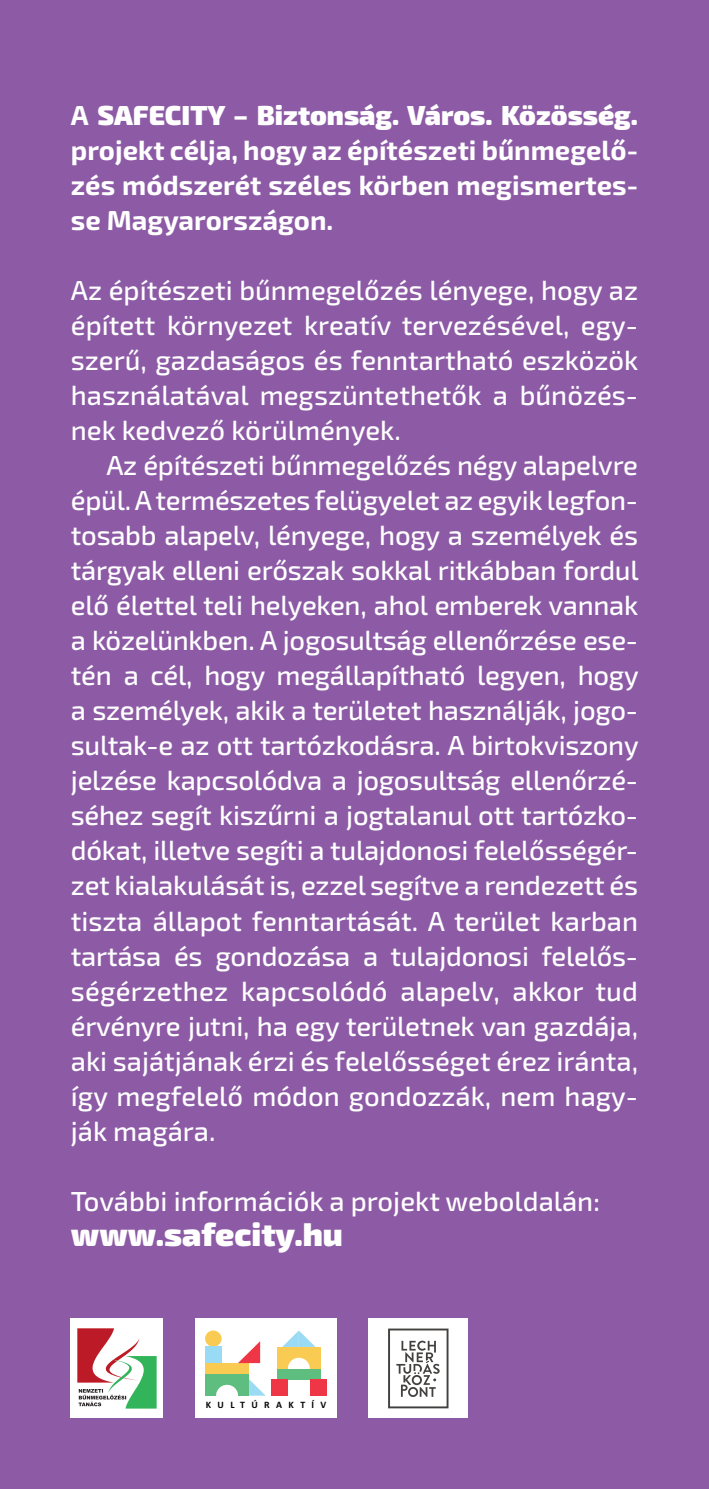
<style>
.page{position:relative;width:709px;height:1489px;background:#fff}
.page>*{position:absolute;margin:0;border:0;box-sizing:border-box;transform-origin:0 0}
.t1{font:900 32.5px "Exo 2";color:#fff}
.t2{font:500 27.5px/35px "Exo 2";letter-spacing:-.01em;color:#fff;text-align:justify}
.t3{font:700 27.5px/35px "Exo 2";color:#fff;text-align:justify}
.t4{font:700 9.75px "Calibri";letter-spacing:.65em;color:#040503}
.s1{font-weight:900}
</style>
<div class="page">
<div style="left:0;top:0;width:709px;height:1488px;background:#8d5ba6"></div>
<div style="left:71px;top:1318px;width:92px;height:99px;background:#fff"></div>
<svg style="left:77px;top:1328px;width:80px;height:80px"></svg>
<div style="left:195px;top:1318px;width:142px;height:99px;background:#fff"></div>
<div style="left:205px;top:1330px;width:16px;height:16px;background:#f9cb53;border-radius:50%"></div>
<div style="left:205px;top:1346px;width:16px;height:16px;background:#99dbf5"></div>
<div style="left:205px;top:1373px;width:22px;height:22px;background:#5dbe7f"></div>
<div style="left:227px;top:1373px;width:22px;height:22px;background:#5dbe7f"></div>
<div style="left:216px;top:1384px;width:22px;height:22px;background:#fff;border-radius:50%"></div>
<div style="left:205px;top:1362px;width:44px;height:11px;background:#f9cb53"></div>
<svg style="left:239px;top:1341px;width:21px;height:21px"></svg>
<svg style="left:249px;top:1379px;width:16px;height:16px"></svg>
<div style="left:277px;top:1346px;width:22px;height:22px;background:#f9cb53"></div>
<div style="left:299px;top:1346px;width:22px;height:22px;background:#f9cb53"></div>
<div style="left:288px;top:1357px;width:22px;height:22px;background:#fff;border-radius:50%"></div>
<div style="left:277px;top:1368px;width:44px;height:11px;background:#5dbe7f"></div>
<div style="left:271px;top:1379px;width:16px;height:16px;background:#ee3646"></div>
<div style="left:310px;top:1379px;width:17px;height:16px;background:#ee3646"></div>
<svg style="left:283px;top:1330px;width:32px;height:16px"></svg>
<div style="left:369px;top:1318px;width:99px;height:99px;background:#fff"></div>
<svg style="left:388px;top:1328px;width:60px;height:80px"></svg>
<p class="t3" style="left:71px;top:98px;width:568px">A <span class="s1">SAFECITY – Biztonság. Város. Közösség. </span>projekt célja, hogy az építészeti bűnmegelő&shy;zés módszerét széles körben megismertes&shy;se Magyarországon.</p>
<p class="t2" style="left:71px;top:273px;width:569px">Az építészeti bűnmegelőzés lényege, hogy az épített környezet kreatív tervezésével, egy&shy;szerű, gazdaságos és fenntartható eszközök használatával megszüntethetők a bűnözés&shy;nek kedvező körülmények.</p>
<p class="t2" style="left:71px;top:448px;width:569px;text-align:left;text-indent:35px">Az építészeti bűnmegelőzés négy alapelvre épül. A természetes felügyelet az egyik legfon&shy;tosabb alapelv, lényege, hogy a személyek és tárgyak elleni erőszak sokkal ritkábban fordul elő élettel teli helyeken, ahol emberek vannak a közelünkben. A jogosultság ellenőrzése ese&shy;tén a cél, hogy megállapítható legyen, hogy a személyek, akik a területet használják, jogo&shy;sultak-e az ott tartózkodásra. A birtokviszony jelzése kapcsolódva a jogosultság ellenőrzé&shy;séhez segít kiszűrni a jogtalanul ott tartózko&shy;dókat, illetve segíti a tulajdonosi felelősségér&shy;zet kialakulását is, ezzel segítve a rendezett és tiszta állapot fenntartását. A terület karban tartása és gondozása a tulajdonosi felelős&shy;ségérzethez kapcsolódó alapelv, akkor tud érvényre jutni, ha egy területnek van gazdája, aki sajátjának érzi és felelősséget érez iránta, így megfelelő módon gondozzák, nem hagy&shy;ják magára.</p>
<p class="t2" style="left:71px;top:1183px;width:530px">További információk a projekt weboldalán:</p>
<p class="t1" style="left:71px;top:1214px;width:273px">www.safecity.hu</p>
<p class="t4" style="left:206px;top:1398px;width:122px">KULTÚRAKTÍV</p>
</div>
